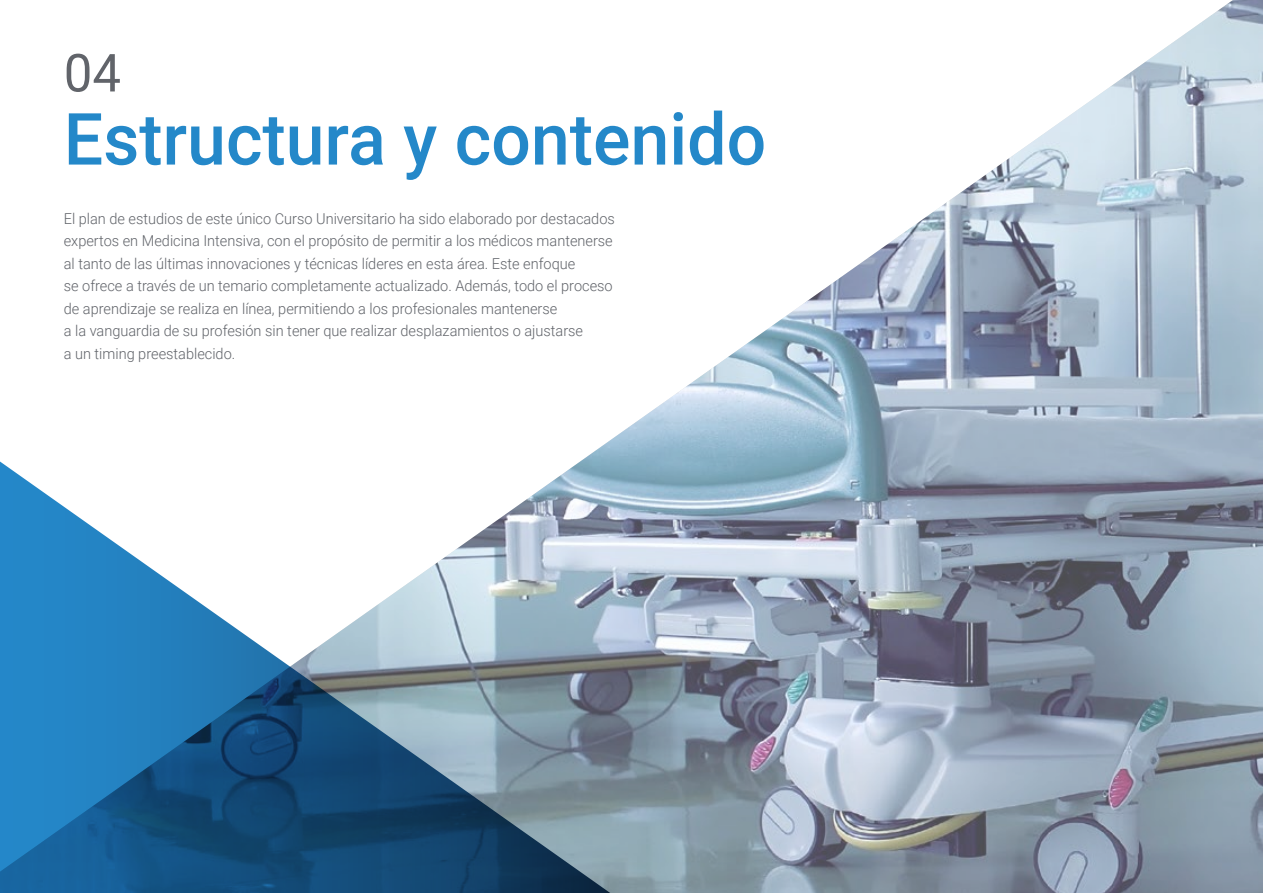
<style>
.page{position:relative;width:1263px;height:893px;background:#fff}
.page>*{position:absolute;margin:0;border:0;box-sizing:border-box;transform-origin:0 0}
.t1{font:500 72px "Roboto";color:#2488c9}
.t2{font:52.5px "Roboto";color:#61646a}
.t3{font:300 15px/22.5px "Roboto";color:#61646a}
</style>
<div class="page">
<img style="left:602px;top:0;width:661px;height:893px">
<svg style="left:0;top:446px;width:640px;height:447px"></svg>
<h2 class="t2" style="left:64px;top:36px;width:59px">04</h2>
<h1 class="t1" style="left:64px;top:89px;width:704px">Estructura y contenido</h1>
<p class="t3" style="left:64px;top:207px;width:553px">El plan de estudios de este único Curso Universitario ha sido elaborado por destacados expertos en Medicina Intensiva, con el propósito de permitir a los médicos mantenerse al tanto de las últimas innovaciones y técnicas líderes en esta área. Este enfoque<br>se ofrece a través de un temario completamente actualizado. Además, todo el proceso de aprendizaje se realiza en línea, permitiendo a los profesionales mantenerse<br>a la vanguardia de su profesión sin tener que realizar desplazamientos o ajustarse<br>a un timing preestablecido.</p>
</div>
